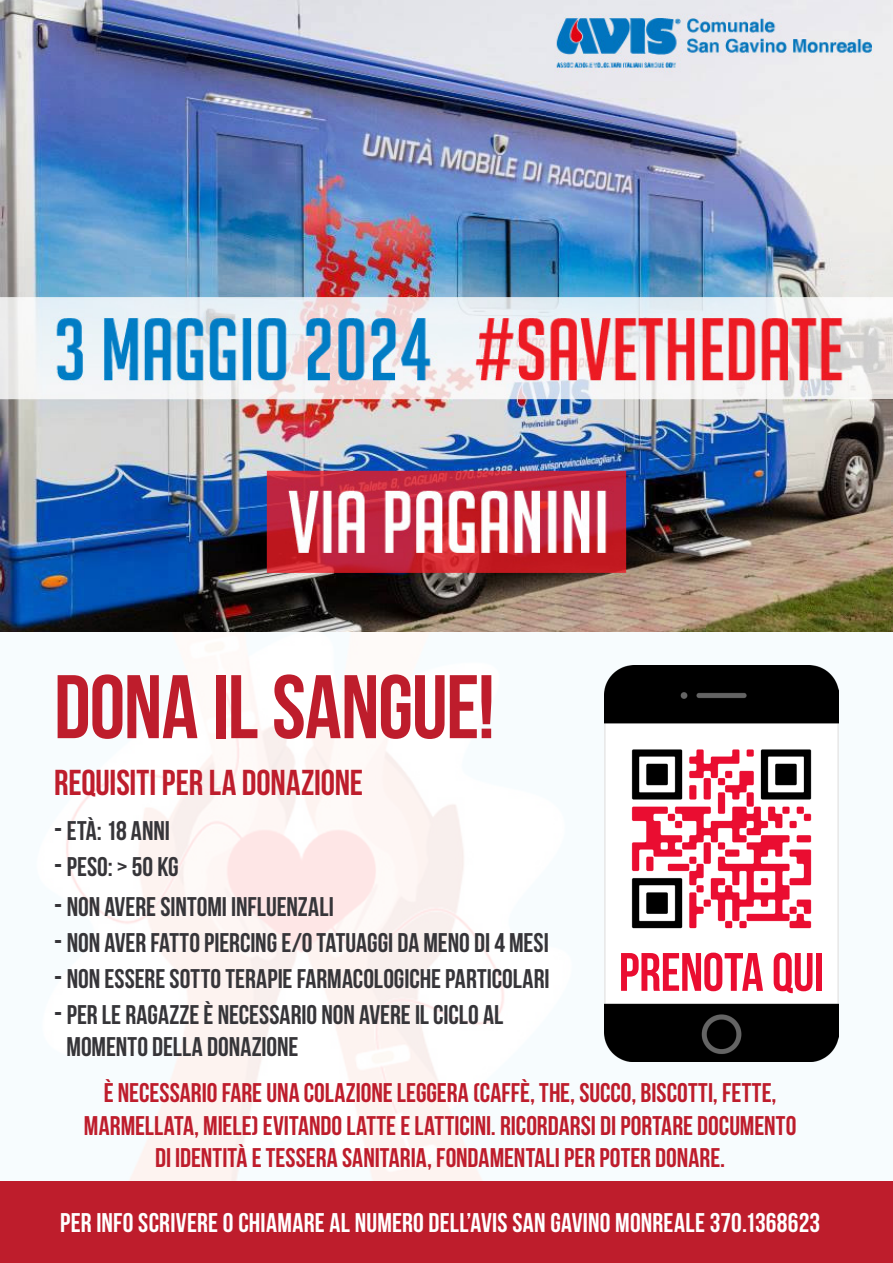
<style>
.page{position:relative;width:893px;height:1263px;background:#fff}
.page>*{position:absolute;margin:0;border:0;box-sizing:border-box;transform-origin:0 0}
.Name___R2{font:700 90px "Bebas Neue";letter-spacing:-.015em;color:#be1d2c}
.Name___R2-2{font:700 54px "Bebas Neue";letter-spacing:-.01em;color:#ea0d31}
.Name___R2-3{font:700 36px "Bebas Neue";letter-spacing:-.005em;color:#be1d2c}
.Name___R2-4{font:700 27px/32.4px "Bebas Neue";color:#363539}
.Name___R2-5{font:700 27px/32.4px "Bebas Neue";color:#be1d2c;text-align:center}
.Name___R2-6{font:700 27px "Bebas Neue";letter-spacing:.01em;color:#fff}
.s1{font-size:30px}
</style>
<div class="page">
<img style="left:0;top:0;width:893px;height:1181px">
<div style="left:0;top:1181px;width:893px;height:82px;background:#be1d2c"></div>
<img style="left:605px;top:665px;width:234px;height:396px">
<div style="left:609px;top:950px;width:224px;height:46px;background:#fff"></div>
<p class="Name___R2" style="left:54px;top:658px;width:442px">DONA IL SANGUE!</p>
<p class="Name___R2-3" style="left:54px;top:763px;width:311px">REQUISITI PER LA DONAZIONE</p>
<p class="Name___R2-4" style="left:54px;top:814px;width:117px"><span class="s1">-</span> ETÀ: 18 ANNI</p>
<p class="Name___R2-4" style="left:54px;top:850px;width:126px"><span class="s1">-</span> PESO: &gt; 50 KG</p>
<p class="Name___R2-4" style="left:54px;top:890px;width:281px"><span class="s1">-</span> NON AVERE SINTOMI INFLUENZALI</p>
<p class="Name___R2-4" style="left:54px;top:926px;width:496px"><span class="s1">-</span> NON AVER FATTO PIERCING E/O TATUAGGI DA MENO DI 4 MESI</p>
<p class="Name___R2-4" style="left:54px;top:962px;width:497px"><span class="s1">-</span> NON ESSERE SOTTO TERAPIE FARMACOLOGICHE PARTICOLARI</p>
<p class="Name___R2-4" style="left:67px;top:998px;width:438px;text-indent:-13px"><span class="s1">-</span> PER LE RAGAZZE È NECESSARIO NON AVERE IL CICLO AL<br>MOMENTO DELLA DONAZIONE</p>
<p class="Name___R2-2" style="left:619px;top:942px;width:207px">PRENOTA QUI</p>
<p class="Name___R2-5" style="left:84px;top:1076px;width:714px">È NECESSARIO FARE UNA COLAZIONE LEGGERA (CAFFÈ, THE, SUCCO, BISCOTTI, FETTE,<br>MARMELLATA, MIELE) EVITANDO LATTE E LATTICINI. RICORDARSI DI PORTARE DOCUMENTO<br>DI IDENTITÀ E TESSERA SANITARIA, FONDAMENTALI PER POTER DONARE.</p>
<p class="Name___R2-6" style="left:60px;top:1208px;width:762px">PER INFO SCRIVERE O CHIAMARE AL NUMERO DELL’AVIS SAN GAVINO MONREALE 370.1368623</p>
</div>
